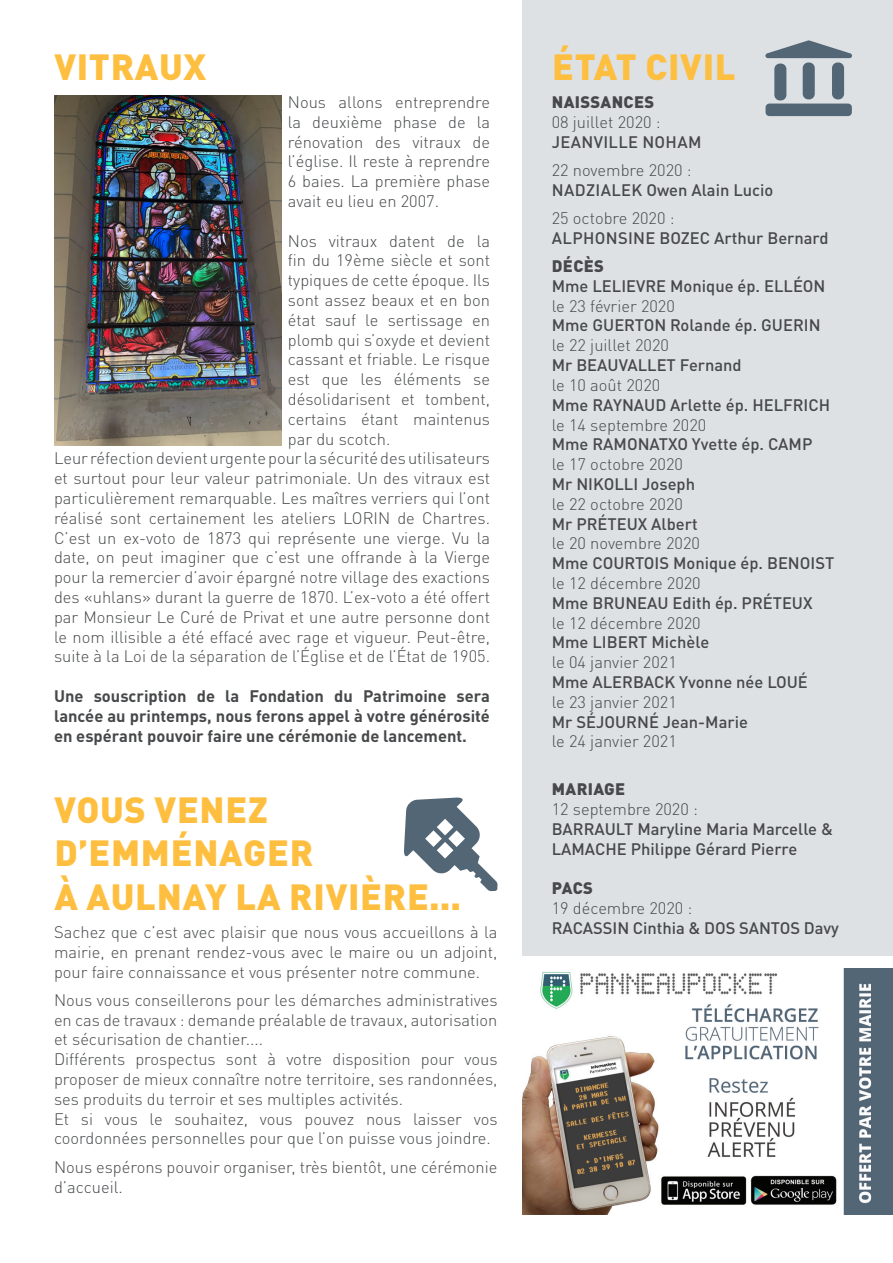
<style>
.page{position:relative;width:893px;height:1263px;background:#fff}
.page>*{position:absolute;margin:0;border:0;box-sizing:border-box;transform-origin:0 0}
.t1{font:900 36px/43.2px "DIN Pro";letter-spacing:.02em;color:#febf40}
.t2{font:300 16.5px/19.8px "DIN Pro";color:#46484a;text-align:justify}
.t3{font:500 16.5px "DIN Pro";color:#46484a}
.t4{font:700 16.5px/19.8px "DIN Pro";color:#46484a;text-align:justify}
.t5{font:900 16.5px "DIN Pro";letter-spacing:.02em;color:#46484a}
.t6{font:500 16.5px "DIN Pro";letter-spacing:.02em;color:#46484a}
</style>
<div class="page">
<div style="left:522px;top:0;width:371px;height:956px;background:#dde1e4"></div>
<img style="left:523px;top:968px;width:370px;height:246px">
<svg style="left:404px;top:797px;width:94px;height:94px"></svg>
<div style="left:766px;top:104px;width:86px;height:12px;background:#536676;border-radius:4px"></div>
<svg style="left:765px;top:40px;width:87px;height:18px"></svg>
<div style="left:803px;top:62px;width:12px;height:37px;background:#536676;border-radius:6px"></div>
<div style="left:832px;top:62px;width:12px;height:37px;background:#536676;border-radius:6px"></div>
<div style="left:774px;top:64px;width:12px;height:36px;background:#536676;border-radius:6px"></div>
<img style="left:54px;top:96px;width:227px;height:350px">
<p class="t1" style="left:54px;top:40px;width:154px">VITRAUX</p>
<p class="t2" style="left:288px;top:91px;width:204px">Nous allons entreprendre la deuxième phase de la rénovation des vitraux de l’église. Il reste à reprendre 6 baies. La première phase avait eu lieu en 2007.</p>
<p class="t2" style="left:288px;top:229px;width:204px">Nos vitraux datent de la fin du 19ème siècle et sont typiques de cette époque. Ils sont assez beaux et en bon état sauf le sertissage en plomb qui s’oxyde et devient cassant et friable. Le risque est que les éléments se désolidarisent et tombent, certains étant maintenus par du scotch.</p>
<p class="t2" style="left:54px;top:447px;width:438px">Leur réfection devient urgente pour la sécurité des utilisateurs et surtout pour leur valeur patrimoniale. Un des vitraux est particulièrement remarquable. Les maîtres verriers qui l’ont réalisé sont certainement les ateliers LORIN de Chartres.<br>C’est un ex-voto de 1873 qui représente une vierge. Vu la date, on peut imaginer que c’est une offrande à la Vierge pour la remercier d’avoir épargné notre village des exactions des «uhlans» durant la guerre de 1870. L’ex-voto a été offert par Monsieur Le Curé de Privat et une autre personne dont le nom illisible a été effacé avec rage et vigueur. Peut-être, suite à la Loi de la séparation de l’Église et de l’État de 1905.</p>
<p class="t4" style="left:54px;top:684px;width:438px">Une souscription de la Fondation du Patrimoine sera lancée au printemps, nous ferons appel à votre générosité en espérant pouvoir faire une cérémonie de lancement.</p>
<p class="t1" style="left:54px;top:784px;width:260px">VOUS VENEZ<br>D’EMMÉNAGER</p>
<p class="t1" style="left:54px;top:870px;width:408px">À AULNAY LA RIVIÈRE...</p>
<p class="t2" style="left:54px;top:921px;width:445px">Sachez que c’est avec plaisir que nous vous accueillons à la mairie, en prenant rendez-vous avec le maire ou un adjoint, pour faire connaissance et vous présenter notre commune.</p>
<p class="t2" style="left:54px;top:988px;width:445px">Nous vous conseillerons pour les démarches administratives en cas de travaux : demande préalable de travaux, autorisation et sécurisation de chantier....</p>
<p class="t2" style="left:54px;top:1048px;width:445px">Différents prospectus sont à votre disposition pour vous proposer de mieux connaître notre territoire, ses randonnées, ses produits du terroir et ses multiples activités.</p>
<p class="t2" style="left:54px;top:1107px;width:445px">Et si vous le souhaitez, vous pouvez nous laisser vos coordonnées personnelles pour que l’on puisse vous joindre.</p>
<p class="t2" style="left:54px;top:1155px;width:445px">Nous espérons pouvoir organiser, très bientôt, une cérémonie d’accueil.</p>
<p class="t1" style="left:552px;top:40px;width:185px">ÉTAT CIVIL</p>
<p class="t5" style="left:552px;top:88px;width:104px">NAISSANCES</p>
<p class="t2" style="left:552px;top:110px;width:110px">08 juillet 2020 :</p>
<p class="t6" style="left:552px;top:128px;width:151px">JEANVILLE NOHAM</p>
<p class="t2" style="left:552px;top:159px;width:141px">22 novembre 2020 :</p>
<p class="t3" style="left:552px;top:176px;width:223px">NADZIALEK Owen Alain Lucio</p>
<p class="t2" style="left:552px;top:207px;width:124px">25 octobre 2020 :</p>
<p class="t3" style="left:552px;top:224px;width:278px">ALPHONSINE BOZEC Arthur Bernard</p>
<p class="t5" style="left:552px;top:252px;width:53px">DÉCÈS</p>
<p class="t3" style="left:552px;top:273px;width:275px">Mme LELIEVRE Monique ép. ELLÉON</p>
<p class="t2" style="left:552px;top:294px;width:125px">le 23 février 2020</p>
<p class="t3" style="left:552px;top:312px;width:270px">Mme GUERTON Rolande ép. GUERIN</p>
<p class="t2" style="left:552px;top:334px;width:119px">le 22 juillet 2020</p>
<p class="t3" style="left:552px;top:352px;width:191px">Mr BEAUVALLET Fernand</p>
<p class="t2" style="left:552px;top:374px;width:110px">le 10 août 2020</p>
<p class="t3" style="left:552px;top:391px;width:280px">Mme RAYNAUD Arlette ép. HELFRICH</p>
<p class="t2" style="left:552px;top:413px;width:156px">le 14 septembre 2020</p>
<p class="t3" style="left:552px;top:431px;width:262px">Mme RAMONATXO Yvette ép. CAMP</p>
<p class="t2" style="left:552px;top:453px;width:133px">le 17 octobre 2020</p>
<p class="t3" style="left:552px;top:471px;width:145px">Mr NIKOLLI Joseph</p>
<p class="t2" style="left:552px;top:492px;width:133px">le 22 octobre 2020</p>
<p class="t3" style="left:552px;top:510px;width:147px">Mr PRÉTEUX Albert</p>
<p class="t2" style="left:552px;top:532px;width:150px">le 20 novembre 2020</p>
<p class="t3" style="left:552px;top:550px;width:284px">Mme COURTOIS Monique ép. BENOIST</p>
<p class="t2" style="left:552px;top:572px;width:151px">le 12 décembre 2020</p>
<p class="t3" style="left:552px;top:589px;width:262px">Mme BRUNEAU Edith ép. PRÉTEUX</p>
<p class="t2" style="left:552px;top:611px;width:151px">le 12 décembre 2020</p>
<p class="t3" style="left:552px;top:629px;width:159px">Mme LIBERT Michèle</p>
<p class="t2" style="left:552px;top:651px;width:127px">le 04 janvier 2021</p>
<p class="t3" style="left:552px;top:669px;width:258px">Mme ALERBACK Yvonne née LOUÉ</p>
<p class="t2" style="left:552px;top:690px;width:127px">le 23 janvier 2021</p>
<p class="t3" style="left:552px;top:708px;width:198px">Mr SÉJOURNÉ Jean-Marie</p>
<p class="t2" style="left:552px;top:730px;width:127px">le 24 janvier 2021</p>
<p class="t5" style="left:552px;top:775px;width:75px">MARIAGE</p>
<p class="t2" style="left:552px;top:798px;width:148px">12 septembre 2020 :</p>
<p class="t3" style="left:552px;top:816px;width:283px">BARRAULT Maryline Maria Marcelle &amp;</p>
<p class="t3" style="left:552px;top:835px;width:247px">LAMACHE Philippe Gérard Pierre</p>
<p class="t5" style="left:552px;top:874px;width:42px">PACS</p>
<p class="t2" style="left:552px;top:897px;width:142px">19 décembre 2020 :</p>
<p class="t3" style="left:552px;top:915px;width:289px">RACASSIN Cinthia &amp; DOS SANTOS Davy</p>
</div>
